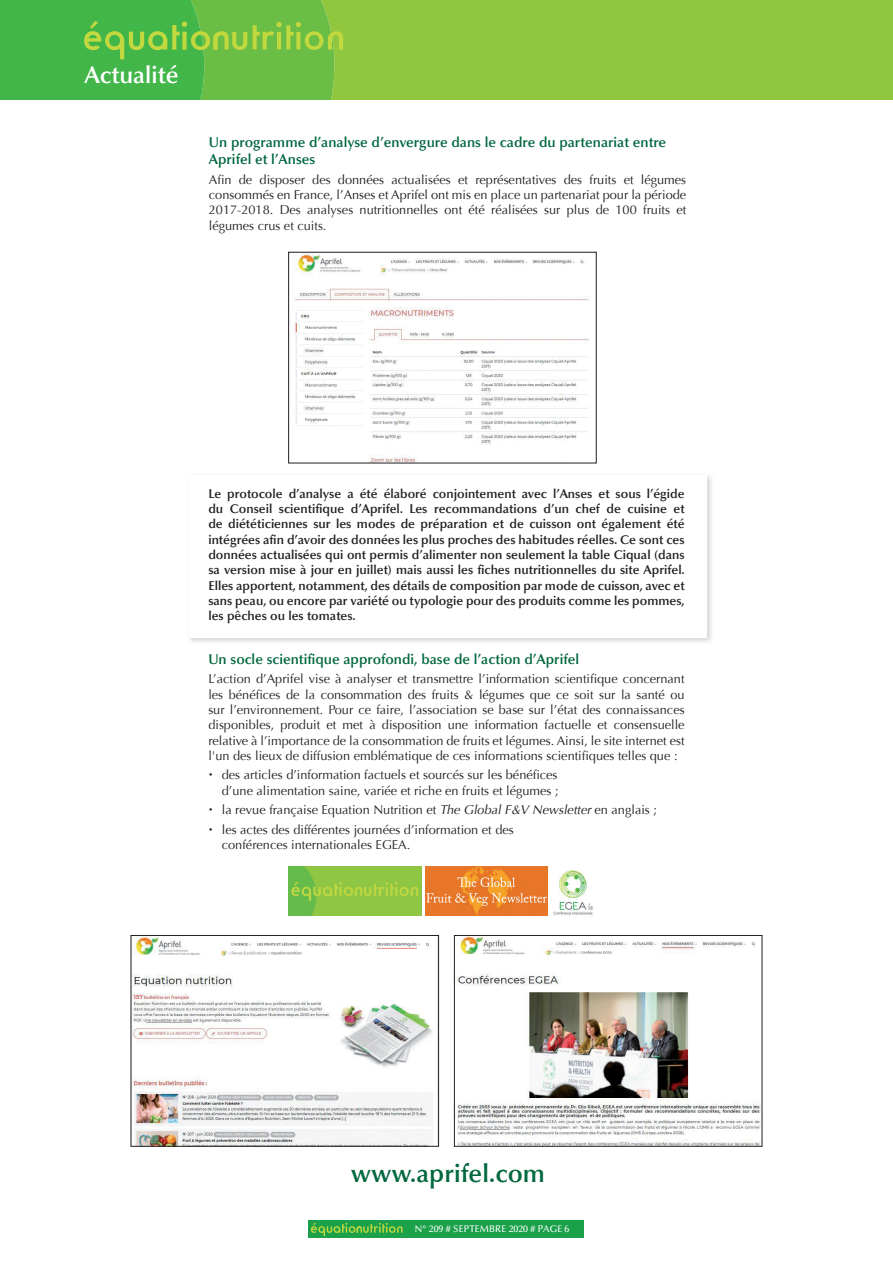
<style>
.page{position:relative;width:893px;height:1263px;background:#fff}
.page>*{position:absolute;margin:0;border:0;box-sizing:border-box;transform-origin:0 0}
.t1{font:600 25.5px "Optima LT Std";color:#00673e}
.t2{font:600 24px "Optima LT Std";color:#fff}
.t3{font:600 14.25px/17.1px "Optima LT Std";color:#00673e}
.t4{font:12.75px/15.3px "Optima LT Std";color:#231f20;text-align:justify}
.t5{font:600 12.75px/15.3px "Optima LT Std";color:#231f20;text-align:justify}
.t6{font:500 9.75px "Optima";letter-spacing:.005em;color:#fff}
.s1{font-style:italic}
</style>
<div class="page">
<div style="left:343px;top:0;width:550px;height:100px;background:#91c73e"></div>
<svg style="left:0;top:0;width:343px;height:100px;background:#5bbb46"></svg>
<div style="left:309px;top:1220px;width:275px;height:18px;background:#1aa14a"></div>
<svg style="left:311px;top:1222px;width:91px;height:14px"></svg>
<img style="left:294px;top:254px;width:295px;height:207px">
<div style="left:288px;top:252px;width:308px;height:211px;border:1px solid #231f20"></div>
<img style="left:133px;top:937px;width:300px;height:207px">
<div style="left:131px;top:935px;width:308px;height:211px;border:1px solid #231f20"></div>
<img style="left:456px;top:937px;width:304px;height:207px">
<div style="left:454px;top:935px;width:308px;height:211px;border:1px solid #231f20"></div>
<img style="left:426px;top:867px;width:122px;height:48px">
<img style="left:288px;top:867px;width:133px;height:48px">
<img style="left:553px;top:870px;width:40px;height:45px">
<h2 class="t2" style="left:84px;top:61px;width:96px">Actualité</h2>
<p class="t3" style="left:209px;top:134px;width:459px">Un programme d’analyse d’envergure dans le cadre du partenariat entre<br>Aprifel et l’Anses</p>
<p class="t4" style="left:209px;top:172px;width:479px">Afin de disposer des données actualisées et représentatives des fruits et légumes consommés en France, l’Anses et Aprifel ont mis en place un partenariat pour la période 2017-2018. Des analyses nutritionnelles ont été réalisées sur plus de 100 fruits et légumes crus et cuits.</p>
<p class="t5" style="left:208px;top:486px;width:478px">Le protocole d’analyse a été élaboré conjointement avec l’Anses et sous l’égide du Conseil scientifique d’Aprifel. Les recommandations d’un chef de cuisine et de diététiciennes sur les modes de préparation et de cuisson ont également été intégrées afin d’avoir des données les plus proches des habitudes réelles. Ce sont ces données actualisées qui ont permis d’alimenter non seulement la table Ciqual (dans sa version mise à jour en juillet) mais aussi les fiches nutritionnelles du site Aprifel.<br>Elles apportent, notamment, des détails de composition par mode de cuisson, avec et sans peau, ou encore par variété ou typologie pour des produits comme les pommes, les pêches ou les tomates.</p>
<p class="t3" style="left:208px;top:650px;width:372px">Un socle scientifique approfondi, base de l’action d’Aprifel</p>
<p class="t4" style="left:208px;top:671px;width:478px">L’action d’Aprifel vise à analyser et transmettre l’information scientifique concernant les bénéfices de la consommation des fruits &amp; légumes que ce soit sur la santé ou sur l’environnement. Pour ce faire, l’association se base sur l’état des connaissances disponibles, produit et met à disposition une information factuelle et consensuelle relative à l’importance de la consommation de fruits et légumes. Ainsi, le site internet est l'un des lieux de diffusion emblématique de ces informations scientifiques telles que :</p>
<p class="t4" style="left:222px;top:768px;width:338px">des articles d’information factuels et sourcés sur les bénéfices d’une alimentation saine, variée et riche en fruits et légumes ;</p>
<p class="t4" style="left:222px;top:800px;width:437px;line-height:19.5px">la revue française Equation Nutrition et <span class="s1">The Global F&amp;V Newsletter</span> en anglais ; les actes des différentes journées d’information et des</p>
<p class="t4" style="left:222px;top:837px;width:190px">conférences internationales EGEA.</p>
<h1 class="t1" style="left:351px;top:1159px;width:196px">www.aprifel.com</h1>
<p class="t6" style="left:415px;top:1223px;width:156px">N° 209 # SEPTEMBRE 2020 # PAGE 6</p>
</div>
